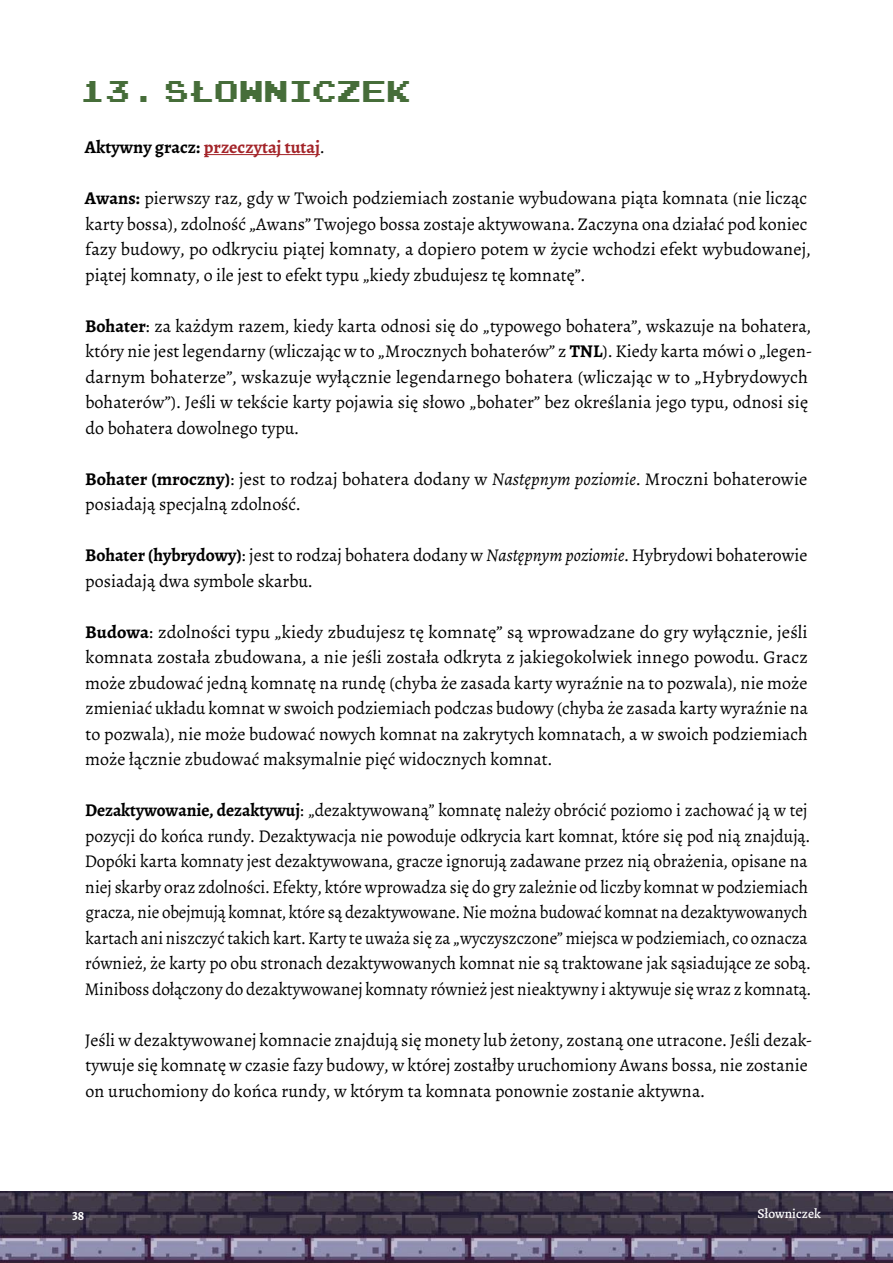
<style>
.page{position:relative;width:893px;height:1263px;background:#fff}
.page>*{position:absolute;margin:0;border:0;box-sizing:border-box;transform-origin:0 0}
.t1{font:30px "Joystix Monospace";color:#466d39}
.p4{font:18px/25.5px "Alegreya";color:#000}
.p4_no_indent{font:700 18px "Alegreya";color:#a32429}
.t2{font:500 13.5px "Alegreya";color:#fff}
.t3{font:700 13.5px "Alegreya";color:#fff}
.s1{color:#000}
.s2{font-weight:400;color:#000}
.s3{font-weight:700}
.s4{font-style:italic}
</style>
<div class="page">
<img style="left:0;top:1191px;width:893px;height:72px">
<hr style="left:204px;top:154px;width:116px;height:1px;background:#a32429">
<p class="t1" style="left:80px;top:69px;width:332px">13. SŁOWNICZEK</p>
<p class="p4_no_indent" style="left:85px;top:135px;width:241px"><span class="s1">Aktywny gracz:</span> przeczytaj tutaj<span class="s2">.</span></p>
<p class="p4" style="left:85px;top:185px;width:727px"><span class="s3">Awans:</span> pierwszy raz, gdy w Twoich podziemiach zostanie wybudowana piąta komnata (nie licząc karty bossa), zdolność „Awans” Twojego bossa zostaje aktywowana. Zaczyna ona działać pod koniec fazy budowy, po odkryciu piątej komnaty, a dopiero potem w życie wchodzi efekt wybudowanej, piątej komnaty, o ile jest to efekt typu „kiedy zbudujesz tę komnatę”.</p>
<p class="p4" style="left:85px;top:313px;width:728px"><span class="s3">Bohater</span>: za każdym razem, kiedy karta odnosi się do „typowego bohatera”, wskazuje na bohatera, który nie jest legendarny (wliczając w to „Mrocznych bohaterów” z <span class="s3">TNL</span>). Kiedy karta mówi o „legen&shy;darnym bohaterze”, wskazuje wyłącznie legendarnego bohatera (wliczając w to „Hybrydowych bohaterów”). Jeśli w tekście karty pojawia się słowo „bohater” bez określania jego typu, odnosi się do bohatera dowolnego typu.</p>
<p class="p4" style="left:85px;top:466px;width:724px"><span class="s3">Bohater (mroczny)</span>: jest to rodzaj bohatera dodany w <span class="s4">Następnym poziomie</span>. Mroczni bohaterowie posiadają specjalną zdolność.</p>
<p class="p4" style="left:85px;top:542px;width:724px"><span class="s3">Bohater (hybrydowy)</span>: jest to rodzaj bohatera dodany w <span class="s4">Następnym poziomie</span>. Hybrydowi bohaterowie posiadają dwa symbole skarbu.</p>
<p class="p4" style="left:85px;top:619px;width:724px;text-align:justify"><span class="s3">Budowa</span>: zdolności typu „kiedy zbudujesz tę komnatę” są wprowadzane do gry wyłącznie, jeśli komnata została zbudowana, a nie jeśli została odkryta z jakiegokolwiek innego powodu. Gracz może zbudować jedną komnatę na rundę (chyba że zasada karty wyraźnie na to pozwala), nie może zmieniać układu komnat w swoich podziemiach podczas budowy (chyba że zasada karty wyraźnie na to pozwala), nie może budować nowych komnat na zakrytych komnatach, a w swoich podziemiach może łącznie zbudować maksymalnie pięć widocznych komnat.</p>
<p class="p4" style="left:85px;top:797px;width:728px"><span class="s3">Dezaktywowanie, dezaktywuj</span>: „dezaktywowaną” komnatę należy obrócić poziomo i zachować ją w tej pozycji do końca rundy. Dezaktywacja nie powoduje odkrycia kart komnat, które się pod nią znajdują.<br>Dopóki karta komnaty jest dezaktywowana, gracze ignorują zadawane przez nią obrażenia, opisane na niej skarby oraz zdolności. Efekty, które wprowadza się do gry zależnie od liczby komnat w podziemiach gracza, nie obejmują komnat, które są dezaktywowane. Nie można budować komnat na dezaktywowanych kartach ani niszczyć takich kart. Karty te uważa się za „wyczyszczone” miejsca w podziemiach, co oznacza również, że karty po obu stronach dezaktywowanych komnat nie są traktowane jak sąsiadujące ze sobą.<br>Miniboss dołączony do dezaktywowanej komnaty również jest nieaktywny i aktywuje się wraz z komnatą.</p>
<p class="p4" style="left:85px;top:1027px;width:729px">Jeśli w dezaktywowanej komnacie znajdują się monety lub żetony, zostaną one utracone. Jeśli dezak&shy;tywuje się komnatę w czasie fazy budowy, w której zostałby uruchomiony Awans bossa, nie zostanie on uruchomiony do końca rundy, w którym ta komnata ponownie zostanie aktywna.</p>
<p class="t3" style="left:72px;top:1207px;width:14px">38</p>
<p class="t2" style="left:757px;top:1204px;width:65px">Słowniczek</p>
</div>
